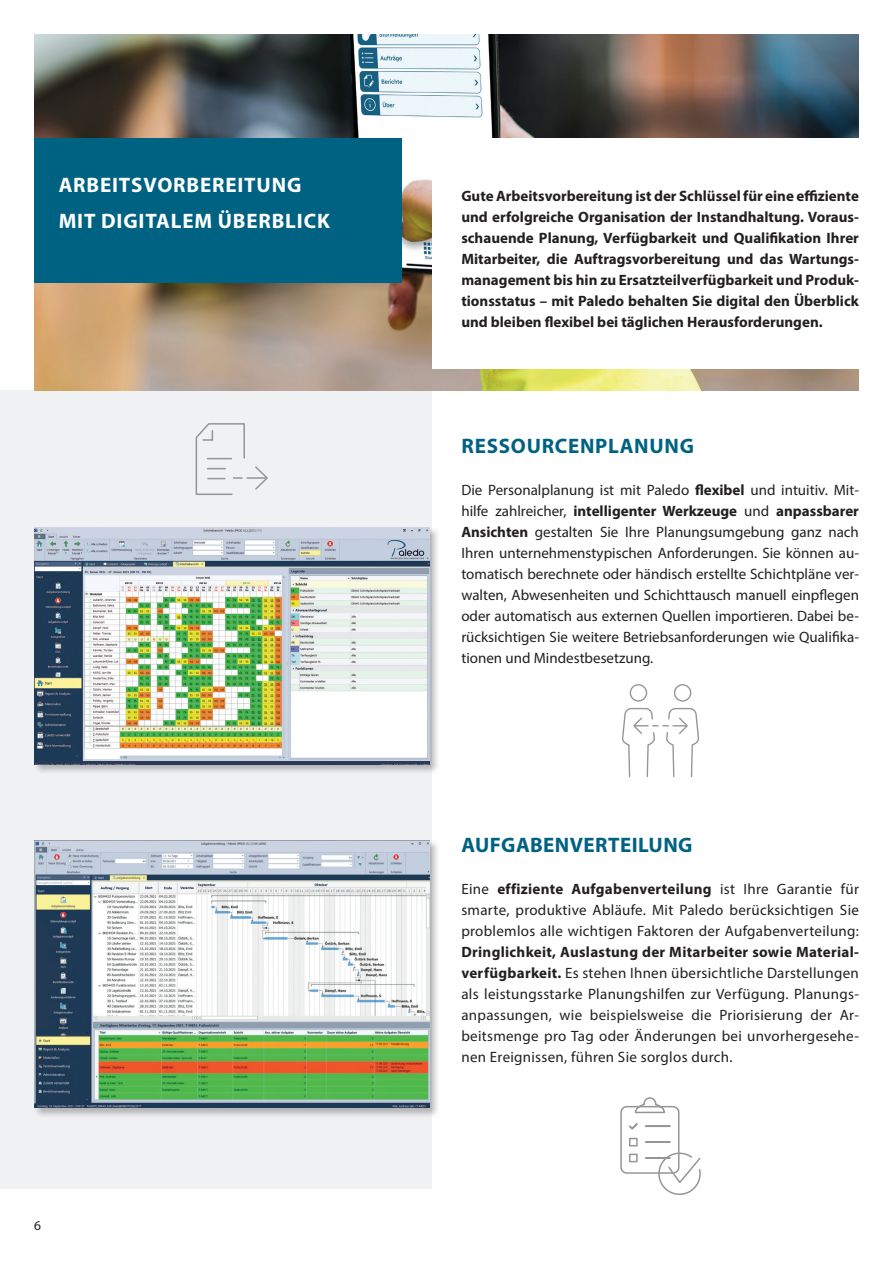
<style>
.page{position:relative;width:893px;height:1263px;background:#fff}
.page>*{position:absolute;margin:0;border:0;box-sizing:border-box;transform-origin:0 0}
.t1{font:700 21px/36px "Myriad Pro";letter-spacing:.04em;color:#fff}
.t2{font:700 21px "Myriad Pro";letter-spacing:.02em;color:#006283}
.t3{font:15px/21px "Myriad Pro";letter-spacing:.02em;color:#231f20;text-align:justify}
.t4{font:700 15px/21px "Myriad Pro";color:#231f20;text-align:justify}
.t5{font:13.5px "Myriad Pro";color:#231f20}
.s1{font-weight:700}
</style>
<div class="page">
<div style="left:0;top:390px;width:432px;height:798px;background:#f0f1f2"></div>
<img style="left:34px;top:34px;width:825px;height:356px">
<div style="left:34px;top:138px;width:368px;height:145px;background:#006283"></div>
<div style="left:432px;top:139px;width:438px;height:230px;background:#fff"></div>
<svg style="left:195px;top:423px;width:73px;height:72px"></svg>
<div style="left:630px;top:684px;width:17px;height:18px;border:1px solid #939598;border-radius:50%"></div>
<div style="left:674px;top:684px;width:17px;height:18px;border:1px solid #939598;border-radius:50%"></div>
<svg style="left:622px;top:707px;width:78px;height:71px"></svg>
<svg style="left:620px;top:1097px;width:81px;height:98px"></svg>
<img style="left:34px;top:840px;width:404px;height:276px">
<img style="left:34px;top:840px;width:395px;height:267px">
<img style="left:34px;top:527px;width:404px;height:245px">
<img style="left:34px;top:528px;width:395px;height:236px">
<h1 class="t1" style="left:59px;top:166px;width:273px">ARBEITSVORBEREITUNG<br>MIT DIGITALEM ÜBERBLICK</h1>
<p class="t5" style="left:34px;top:1217px;width:8px">6</p>
<p class="t4" style="left:461px;top:185px;width:399px">Gute Arbeitsvorbereitung ist der Schlüssel für eine effiziente und erfolgreiche Organisation der Instandhaltung. Voraus&shy;schauende Planung, Verfügbarkeit und Qualifikation Ihrer Mitarbeiter, die Auftragsvorbereitung und das Wartungs&shy;management bis hin zu Ersatzteilverfügbarkeit und Produk&shy;tionsstatus – mit Paledo behalten Sie digital den Überblick und bleiben flexibel bei täglichen Herausforderungen.</p>
<h1 class="t2" style="left:462px;top:432px;width:234px">RESSOURCENPLANUNG</h1>
<p class="t3" style="left:461px;top:479px;width:399px">Die Personalplanung ist mit Paledo <span class="s1">flexibel</span> und intuitiv. Mit&shy;hilfe zahlreicher, <span class="s1">intelligenter Werkzeuge</span> und <span class="s1">anpassbarer Ansichten</span> gestalten Sie Ihre Planungsumgebung ganz nach Ihren unternehmenstypischen Anforderungen. Sie können au&shy;tomatisch berechnete oder händisch erstellte Schichtpläne ver&shy;walten, Abwesenheiten und Schichttausch manuell einpflegen oder automatisch aus externen Quellen importieren. Dabei be&shy;rücksichtigen Sie weitere Betriebsanforderungen wie Qualifika&shy;tionen und Mindestbesetzung.</p>
<h1 class="t2" style="left:462px;top:831px;width:233px">AUFGABENVERTEILUNG</h1>
<p class="t3" style="left:461px;top:878px;width:399px">Eine <span class="s1">effiziente Aufgabenverteilung</span> ist Ihre Garantie für smarte, produktive Abläufe. Mit Paledo berücksichtigen Sie problemlos alle wichtigen Faktoren der Aufgabenverteilung:</p>
<p class="t3" style="left:461px;top:941px;width:399px"><span class="s1">Dringlichkeit, Auslastung der Mitarbeiter sowie Material&shy;verfügbarkeit.</span> Es stehen Ihnen übersichtliche Darstellungen als leistungsstarke Planungshilfen zur Verfügung. Planungs&shy;anpassungen, wie beispielsweise die Priorisierung der Ar&shy;beitsmenge pro Tag oder Änderungen bei unvorhergesehe&shy;nen Ereignissen, führen Sie sorglos durch.</p>
</div>
